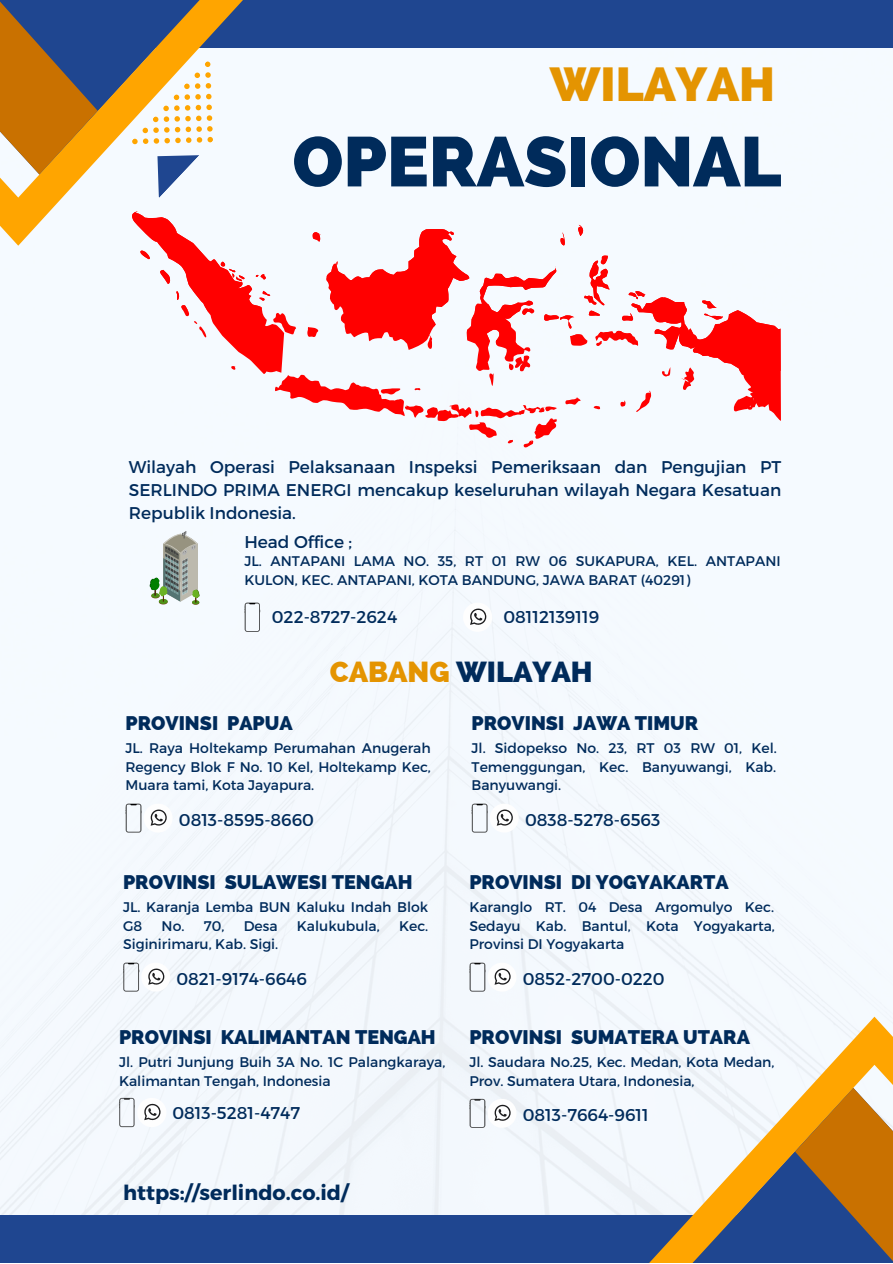
<style>
.page{position:relative;width:893px;height:1264px;background:#fff}
.page>*{position:absolute;margin:0;border:0;box-sizing:border-box;transform-origin:0 0}
.t1{font:800 70.05px "Raleway";color:#002b5b}
.t2{font:800 47.85px "Raleway";color:#e49401}
.t3{font:800 28.95px "Raleway";color:#002b5b}
.t4{font:700 20.7px "Montserrat";color:#002b5b}
.t5{font:800 19.65px "Raleway";color:#002b5b}
.t6{font:17.1px "Montserrat";color:#002b5b}
.t7{font:16.95px/23.1px "Montserrat";color:#002b5b;text-align:justify}
.t8{font:13.95px/18.5px "Montserrat";color:#002b5b}
.s1{color:#e49401}
</style>
<div class="page">
<div style="left:0;top:47px;width:892px;height:1168px;background:#f5fafe"></div>
<div style="left:0;top:0;width:892px;height:47px;background:#1f4690"></div>
<div style="left:0;top:1215px;width:892px;height:47px;background:#1f4690"></div>
<svg style="left:0;top:0;width:275px;height:246px;fill:#f5faff"></svg>
<svg style="left:617px;top:1016px;width:275px;height:246px"></svg>
<svg style="left:0;top:0;width:232px;height:198px"></svg>
<svg style="left:131px;top:373px;width:649px;height:74px;fill:#f5faff"></svg>
<svg style="left:131px;top:211px;width:649px;height:162px;fill:#f5faff"></svg>
<div style="left:125px;top:577px;width:107px;height:54px;background:#f5faff"></div>
<svg style="left:150px;top:531px;width:50px;height:73px"></svg>
<svg style="left:244px;top:602px;width:17px;height:30px"></svg>
<svg style="left:463px;top:602px;width:29px;height:30px"></svg>
<svg style="left:125px;top:803px;width:48px;height:29px"></svg>
<svg style="left:471px;top:803px;width:47px;height:29px"></svg>
<svg style="left:123px;top:962px;width:47px;height:29px"></svg>
<svg style="left:469px;top:962px;width:47px;height:29px"></svg>
<svg style="left:119px;top:1097px;width:47px;height:30px"></svg>
<svg style="left:469px;top:1098px;width:47px;height:29px"></svg>
<h2 class="t2" style="left:550px;top:56px;width:227px">WILAYAH</h2>
<h1 class="t1" style="left:292px;top:120px;width:490px">OPERASIONAL</h1>
<p class="t7" style="left:129px;top:454px;width:654px">Wilayah Operasi Pelaksanaan Inspeksi Pemeriksaan dan Pengujian PT SERLINDO PRIMA ENERGI mencakup keseluruhan wilayah Negara Kesatuan Republik Indonesia.</p>
<p class="t6" style="left:244px;top:530px;width:109px">Head Office ;</p>
<p class="t8" style="left:244px;top:551px;width:537px">JL. ANTAPANI LAMA NO. 35, RT 01 RW 06 SUKAPURA, KEL. ANTAPANI<br>KULON, KEC. ANTAPANI, KOTA BANDUNG, JAWA BARAT (40291)</p>
<p class="t6" style="left:272px;top:606px;width:127px">022-8727-2624</p>
<p class="t6" style="left:503px;top:606px;width:97px">08112139119</p>
<h3 class="t3" style="left:330px;top:655px;width:264px"><span class="s1">CABANG</span> WILAYAH</h3>
<h3 class="t5" style="left:125px;top:711px;width:169px">PROVINSI PAPUA</h3>
<h3 class="t5" style="left:471px;top:711px;width:228px">PROVINSI JAWA TIMUR</h3>
<p class="t8" style="left:125px;top:738px;width:307px;text-align:justify">JL. Raya Holtekamp Perumahan Anugerah Regency Blok F No. 10 Kel, Holtekamp Kec, Muara tami, Kota Jayapura.</p>
<p class="t6" style="left:179px;top:808px;width:137px">0813-8595-8660</p>
<h3 class="t5" style="left:123px;top:870px;width:291px">PROVINSI SULAWESI TENGAH</h3>
<p class="t8" style="left:123px;top:897px;width:307px">JL. Karanja Lemba BUN Kaluku Indah Blok<br>G8</p>
<p class="t8" style="left:162px;top:916px;width:64px">No. 70,</p>
<p class="t8" style="left:244px;top:916px;width:35px">Desa</p>
<p class="t8" style="left:297px;top:916px;width:84px">Kalukubula,</p>
<p class="t8" style="left:399px;top:916px;width:31px">Kec.</p>
<p class="t8" style="left:123px;top:934px;width:157px">Siginirimaru, Kab. Sigi.</p>
<p class="t6" style="left:176px;top:967px;width:132px">0821-9174-6646</p>
<h3 class="t5" style="left:119px;top:1025px;width:318px">PROVINSI KALIMANTAN TENGAH</h3>
<p class="t8" style="left:119px;top:1052px;width:328px">Jl. Putri Junjung Buih 3A No. 1C Palangkaraya,<br>Kalimantan Tengah, Indonesia</p>
<p class="t6" style="left:172px;top:1101px;width:129px">0813-5281-4747</p>
<p class="t8" style="left:471px;top:738px;width:307px;text-align:justify">Jl. Sidopekso No. 23, RT 03 RW 01, Kel.<br>Temenggungan, Kec. Banyuwangi, Kab.<br>Banyuwangi.</p>
<p class="t6" style="left:525px;top:808px;width:137px">0838-5278-6563</p>
<h3 class="t5" style="left:469px;top:870px;width:261px">PROVINSI DI YOGYAKARTA</h3>
<p class="t8" style="left:469px;top:897px;width:307px;text-align:justify">Karanglo RT. 04 Desa Argomulyo Kec.<br>Sedayu Kab. Bantul, Kota Yogyakarta, Provinsi DI Yogyakarta</p>
<p class="t6" style="left:522px;top:967px;width:143px">0852-2700-0220</p>
<h3 class="t5" style="left:469px;top:1025px;width:282px">PROVINSI SUMATERA UTARA</h3>
<p class="t8" style="left:469px;top:1052px;width:306px">Jl. Saudara No.25, Kec. Medan, Kota Medan,<br>Prov. Sumatera Utara, Indonesia,</p>
<p class="t6" style="left:522px;top:1103px;width:127px">0813-7664-9611</p>
<h3 class="t4" style="left:123px;top:1179px;width:227px">https://serlindo.co.id/</h3>
</div>
